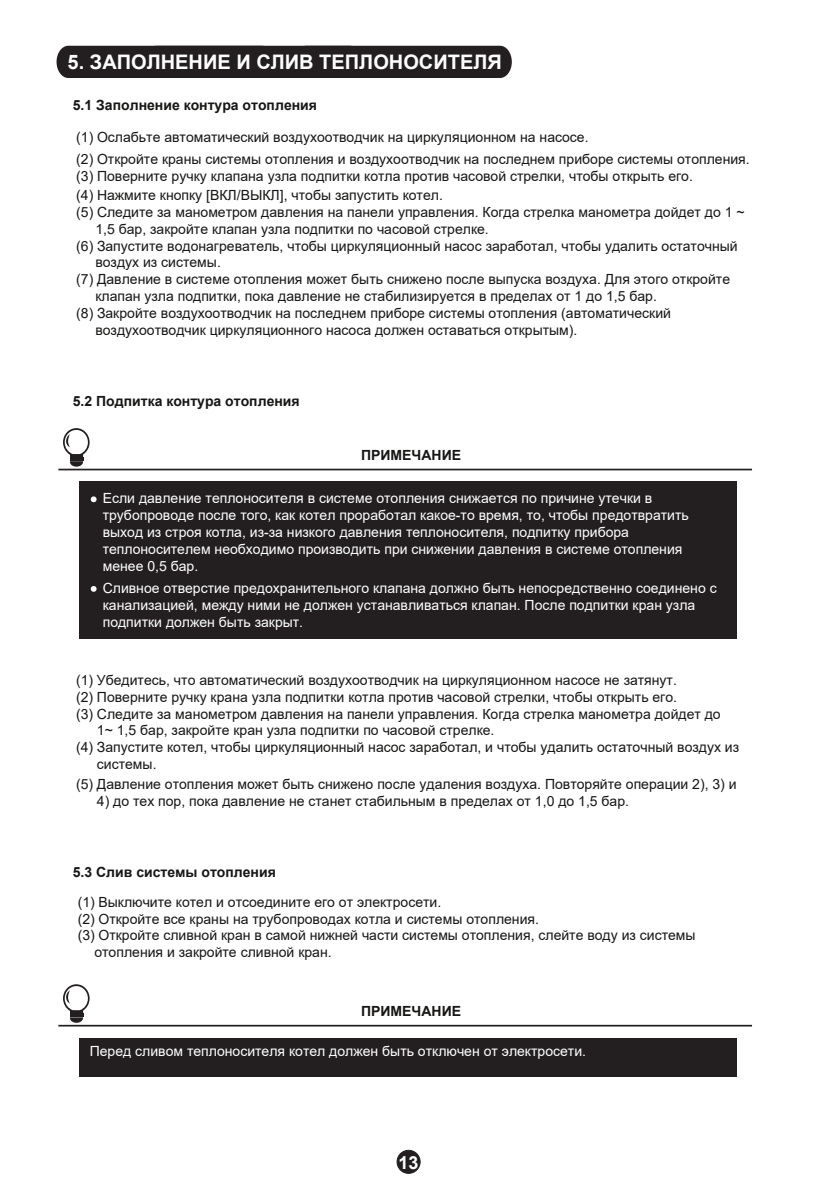
<style>
.page{position:relative;width:823px;height:1191px;background:#fff}
.page>*{position:absolute;margin:0;border:0;box-sizing:border-box;transform-origin:0 0}
.t1{font:700 20px "Arial";color:#fff}
.t2{font:700 18px "Arial";color:#fff}
.t3{font:14px/21.6px "Arial";color:#171615}
.t4{font:14px/16.8px "Arial";color:#fff}
.t5{font:700 14px "Arial";color:#171615}
.s1{font-style:inherit}
</style>
<div class="page">
<div style="left:80px;top:482px;width:656px;height:157px;background:#231f20"></div>
<hr style="left:58px;top:469px;width:693px;height:1px;background:#231f20">
<svg style="left:63px;top:428px;width:27px;height:39px"></svg>
<div style="left:56px;top:46px;width:455px;height:32px;background:#231f20"></div>
<svg style="left:91px;top:496px;width:5px;height:6px"></svg>
<svg style="left:91px;top:586px;width:5px;height:6px"></svg>
<div style="left:80px;top:1038px;width:656px;height:38px;background:#231f20"></div>
<hr style="left:58px;top:1024px;width:693px;height:2px;background:#231f20">
<svg style="left:63px;top:984px;width:27px;height:38px"></svg>
<div style="left:397px;top:1150px;width:23px;height:23px;background:#231f20;border-radius:50%"></div>
<div style="left:396px;top:1150px;width:24px;height:23px;border:1px solid #231f20;border-radius:50%"></div>
<h1 class="t1" style="left:67px;top:48px;width:435px">5. ЗАПОЛНЕНИЕ И СЛИВ ТЕПЛОНОСИТЕЛЯ</h1>
<p class="t5" style="left:73px;top:95px;width:245px">5.1 Заполнение контура отопления</p>
<p class="t3" style="left:76px;top:127px;width:674px"><span class="s1">(1)</span> Ослабьте автоматический воздухоотводчик на циркуляционном на насосе.<br><span class="s1">(2)</span> Откройте краны системы отопления и воздухоотводчик на последнем приборе системы отопления.</p>
<p class="t3" style="left:76px;top:166px;width:618px;line-height:19.2px"><span class="s1">(3)</span> Поверните ручку клапана узла подпитки котла против часовой стрелки, чтобы открыть его. <span class="s1">(4)</span> Нажмите кнопку [ВКЛ/ВЫКЛ], чтобы запустить котел.</p>
<p class="t3" style="left:76px;top:201px;width:669px"><span class="s1">(5)</span> Следите за манометром давления на панели управления. Когда стрелка манометра дойдет до 1 ~</p>
<p class="t3" style="left:95px;top:218px;width:395px">1,5 бар, закройте клапан <span class="s1">узла подпитки</span> по часовой стрелке.</p>
<p class="t3" style="left:76px;top:235px;width:662px"><span class="s1">(6)</span> Запустите водонагреватель, чтобы циркуляционный насос заработал, чтобы удалить остаточный</p>
<p class="t3" style="left:95px;top:252px;width:127px">воздух из системы.</p>
<p class="t3" style="left:76px;top:268px;width:655px"><span class="s1">(7)</span> Давление в системе отопления может быть снижено после выпуска воздуха. Для этого откройте</p>
<p class="t3" style="left:95px;top:285px;width:562px">клапан <span class="s1">узла подпитки</span>, пока давление не стабилизируется в пределах от 1 до 1,5 бар.</p>
<p class="t3" style="left:76px;top:302px;width:596px"><span class="s1">(8)</span> Закройте воздухоотводчик на последнем приборе системы отопления (автоматический</p>
<p class="t3" style="left:95px;top:319px;width:483px">воздухоотводчик циркуляционного насоса должен оставаться открытым).</p>
<p class="t5" style="left:73px;top:391px;width:228px">5.2 Подпитка контура отопления</p>
<p class="t5" style="left:361px;top:445px;width:101px">ПРИМЕЧАНИЕ</p>
<p class="t4" style="left:103px;top:490px;width:587px">Если давление теплоносителя в системе отопления снижается по причине утечки в трубопроводе после того, как котел проработал какое-то время, то, чтобы предотвратить выход из строя котла, из-за низкого давления теплоносителя, подпитку прибора теплоносителем необходимо производить при снижении давления в системе отопления менее 0,5 бар.</p>
<p class="t4" style="left:103px;top:580px;width:615px">Сливное отверстие предохранительного клапана должно быть непосредственно соединено с канализацией, между ними не должен устанавливаться клапан. После подпитки кран узла подпитки должен быть закрыт.</p>
<p class="t3" style="left:76px;top:669px;width:602px">(1) Убедитесь, что автоматический воздухоотводчик на циркуляционном насосе не затянут.</p>
<p class="t3" style="left:76px;top:686px;width:602px">(2) Поверните ручку крана узла подпитки котла против часовой стрелки, чтобы открыть его.</p>
<p class="t3" style="left:76px;top:702px;width:645px">(3) Следите за манометром давления на панели управления. Когда стрелка манометра дойдет до</p>
<p class="t3" style="left:97px;top:719px;width:399px">1~ 1,5 бар, закройте кран узла подпитки по часовой стрелке.</p>
<p class="t3" style="left:76px;top:736px;width:664px">(4) Запустите котел, чтобы циркуляционный насос заработал, и чтобы удалить остаточный воздух из</p>
<p class="t3" style="left:97px;top:753px;width:61px">системы.</p>
<p class="t3" style="left:76px;top:773px;width:661px">(5) Давление отопления может быть снижено после удаления воздуха. Повторяйте операции 2), 3) и</p>
<p class="t3" style="left:97px;top:790px;width:533px">4) до тех пор, пока давление не станет стабильным в пределах от 1,0 до 1,5 бар.</p>
<p class="t5" style="left:73px;top:862px;width:204px">5.3 Слив системы отопления</p>
<p class="t3" style="left:78px;top:891px;width:365px">(1) Выключите котел и отсоедините его от электросети.</p>
<p class="t3" style="left:78px;top:907px;width:462px">(2) Откройте все краны на трубопроводах котла и системы отопления.</p>
<p class="t3" style="left:78px;top:924px;width:619px">(3) Откройте сливной кран в самой нижней части системы отопления, слейте воду из системы</p>
<p class="t3" style="left:94px;top:941px;width:239px">отопления и закройте сливной кран.</p>
<p class="t5" style="left:361px;top:1001px;width:101px">ПРИМЕЧАНИЕ</p>
<p class="t4" style="left:90px;top:1042px;width:497px">Перед сливом теплоносителя котел должен быть отключен от электросети.</p>
<p class="t2" style="left:398px;top:1149px;width:22px">13</p>
</div>
